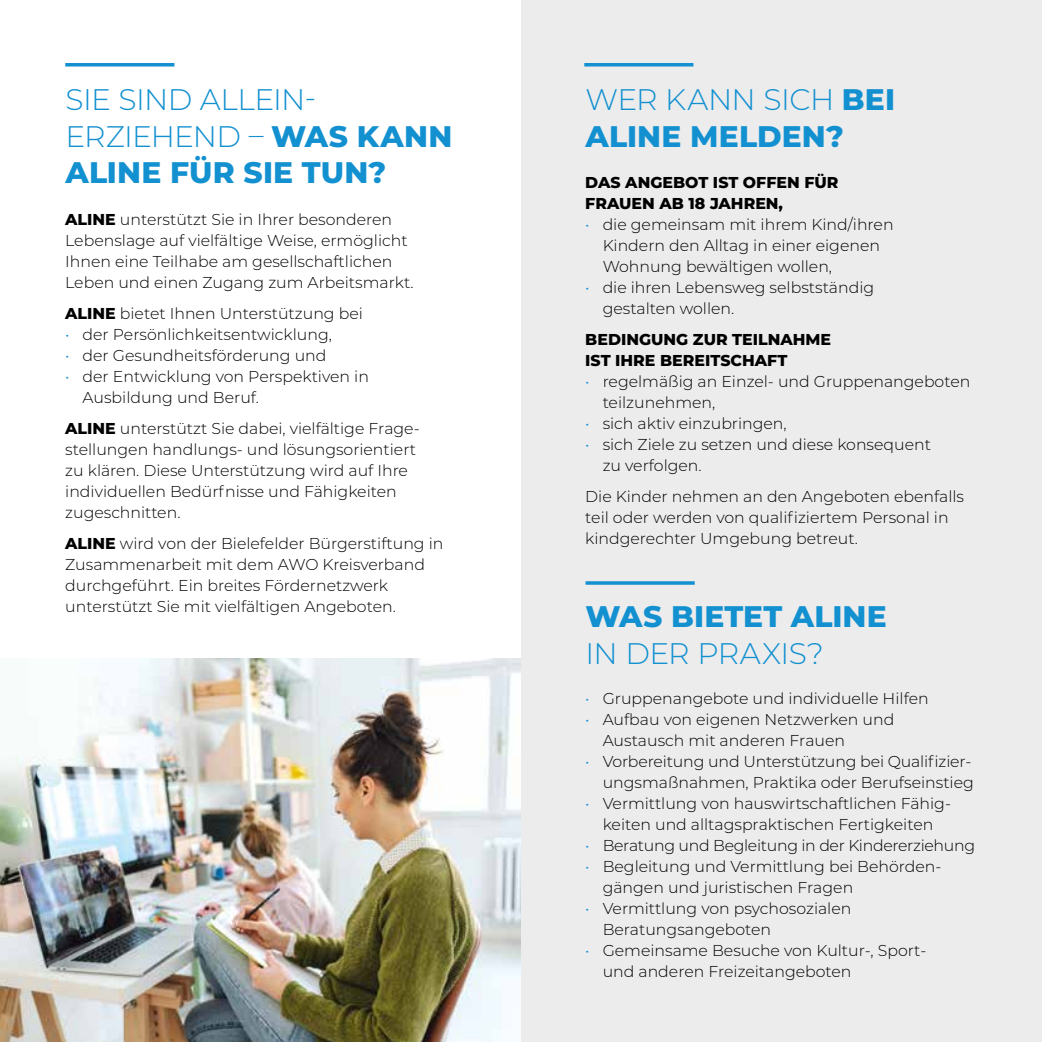
<style>
.page{position:relative;width:1042px;height:1042px;background:#fff}
.page>*{position:absolute;margin:0;border:0;box-sizing:border-box;transform-origin:0 0}
.t1{font:300 29.75px/36.8px "Montserrat";letter-spacing:-.025em;color:#1290d0}
.t2{font:800 29.75px/36.8px "Montserrat";letter-spacing:.005em;color:#1290d0}
.t3{font:300 15.75px/21px "Montserrat";color:#000}
.t4{font:800 15.75px/21px "Montserrat";color:#000}
.t5{font:300 15.75px "Montserrat";letter-spacing:-.02em;color:#000}
.s1{font-weight:800}
.s2{color:#1290d0}
.s3{font-weight:300}
</style>
<div class="page">
<div style="left:521px;top:0;width:521px;height:1042px;background:#ececed"></div>
<svg style="left:65px;top:63px;width:109px;height:4px"></svg>
<svg style="left:584px;top:63px;width:109px;height:4px"></svg>
<svg style="left:585px;top:581px;width:110px;height:4px"></svg>
<img style="left:0;top:658px;width:521px;height:384px">
<h1 class="t1" style="left:65px;top:80px;width:388px">SIE SIND ALLEIN-<br>ERZIEHEND – <span class="s1">WAS KANN<br>ALINE FÜR SIE TUN?</span></h1>
<p class="t3" style="left:65px;top:208px;width:350px"><span class="s1">ALINE</span> unterstützt Sie in Ihrer besonderen Lebenslage auf vielfältige Weise, ermöglicht Ihnen eine Teilhabe am gesellschaftlichen Leben und einen Zugang zum Arbeitsmarkt.</p>
<p class="t3" style="left:65px;top:302px;width:299px"><span class="s1">ALINE</span> bietet Ihnen Unterstützung bei</p>
<p class="t3" style="left:65px;top:323px;width:268px"><span class="s2">•</span> der Persönlichkeitsentwicklung,</p>
<p class="t3" style="left:65px;top:344px;width:263px"><span class="s2">•</span> der Gesundheitsförderung und</p>
<p class="t3" style="left:83px;top:365px;width:288px;text-indent:-17px"><span class="s2">•</span> der Entwicklung von Perspektiven in<br>Ausbildung und Beruf.</p>
<p class="t3" style="left:65px;top:417px;width:356px"><span class="s1">ALINE</span> unterstützt Sie dabei, vielfältige Frage&shy;stellungen handlungs- und lösungsorientiert zu klären. Diese Unterstützung wird auf Ihre individuellen Bedürfnisse und Fähigkeiten zugeschnitten.</p>
<p class="t3" style="left:65px;top:532px;width:380px"><span class="s1">ALINE</span> wird von der Bielefelder Bürgerstiftung in Zusammenarbeit mit dem AWO Kreisverband durchgeführt. Ein breites Fördernetzwerk unterstützt Sie mit vielfältigen Angeboten.</p>
<h1 class="t2" style="left:585px;top:79px;width:311px"><span class="s3">WER KANN SICH</span> BEI<br>ALINE MELDEN?</h1>
<p class="t4" style="left:585px;top:171px;width:255px">DAS ANGEBOT IST OFFEN FÜR<br>FRAUEN AB 18 JAHREN,</p>
<p class="t3" style="left:603px;top:213px;width:292px;text-indent:-17px"><span class="s2">•</span> die gemeinsam mit ihrem Kind/ihren<br>Kindern den Alltag in einer eigenen<br>Wohnung bewältigen wollen,</p>
<p class="t3" style="left:603px;top:276px;width:273px;text-indent:-17px"><span class="s2">•</span> die ihren Lebensweg selbstständig gestalten wollen.</p>
<p class="t4" style="left:585px;top:328px;width:247px">BEDINGUNG ZUR TEILNAHME<br>IST IHRE BEREITSCHAFT</p>
<p class="t3" style="left:603px;top:370px;width:369px;text-indent:-17px"><span class="s2">•</span> regelmäßig an Einzel- und Gruppenangeboten teilzunehmen,</p>
<p class="t3" style="left:585px;top:412px;width:203px"><span class="s2">•</span> sich aktiv einzubringen,</p>
<p class="t3" style="left:603px;top:433px;width:330px;text-indent:-17px"><span class="s2">•</span> sich Ziele zu setzen und diese konsequent zu verfolgen.</p>
<p class="t3" style="left:585px;top:485px;width:380px">Die Kinder nehmen an den Angeboten ebenfalls teil oder werden von qualifiziertem Personal in kindgerechter Umgebung betreut.</p>
<h1 class="t2" style="left:585px;top:597px;width:303px">WAS BIETET ALINE</h1>
<h1 class="t1" style="left:585px;top:634px;width:240px">IN DER PRAXIS?</h1>
<p class="t3" style="left:585px;top:688px;width:345px"><span class="s2">•</span> Gruppenangebote und individuelle Hilfen</p>
<p class="t3" style="left:603px;top:709px;width:293px;text-indent:-17px"><span class="s2">•</span> Aufbau von eigenen Netzwerken und<br>Austausch mit anderen Frauen</p>
<p class="t3" style="left:585px;top:751px;width:390px;text-align:right"><span class="s2">•</span> Vorbereitung und Unterstützung bei Qualifizier&shy;ungsmaßnahmen, Praktika oder Berufseinstieg</p>
<p class="t3" style="left:585px;top:793px;width:367px;text-align:center"><span class="s2">•</span> Vermittlung von hauswirtschaftlichen Fähig&shy;keiten und alltagspraktischen Fertigkeiten</p>
<p class="t5" style="left:585px;top:835px;width:391px"><span class="s2">•</span> Beratung und Begleitung in der Kindererziehung</p>
<p class="t3" style="left:603px;top:856px;width:340px;text-indent:-17px"><span class="s2">•</span> Begleitung und Vermittlung bei Behörden&shy;gängen und juristischen Fragen</p>
<p class="t3" style="left:603px;top:898px;width:250px;text-indent:-17px"><span class="s2">•</span> Vermittlung von psychosozialen<br>Beratungsangeboten</p>
<p class="t3" style="left:603px;top:940px;width:325px;text-indent:-17px"><span class="s2">•</span> Gemeinsame Besuche von Kultur-, Sport&shy;und anderen Freizeitangeboten</p>
</div>
